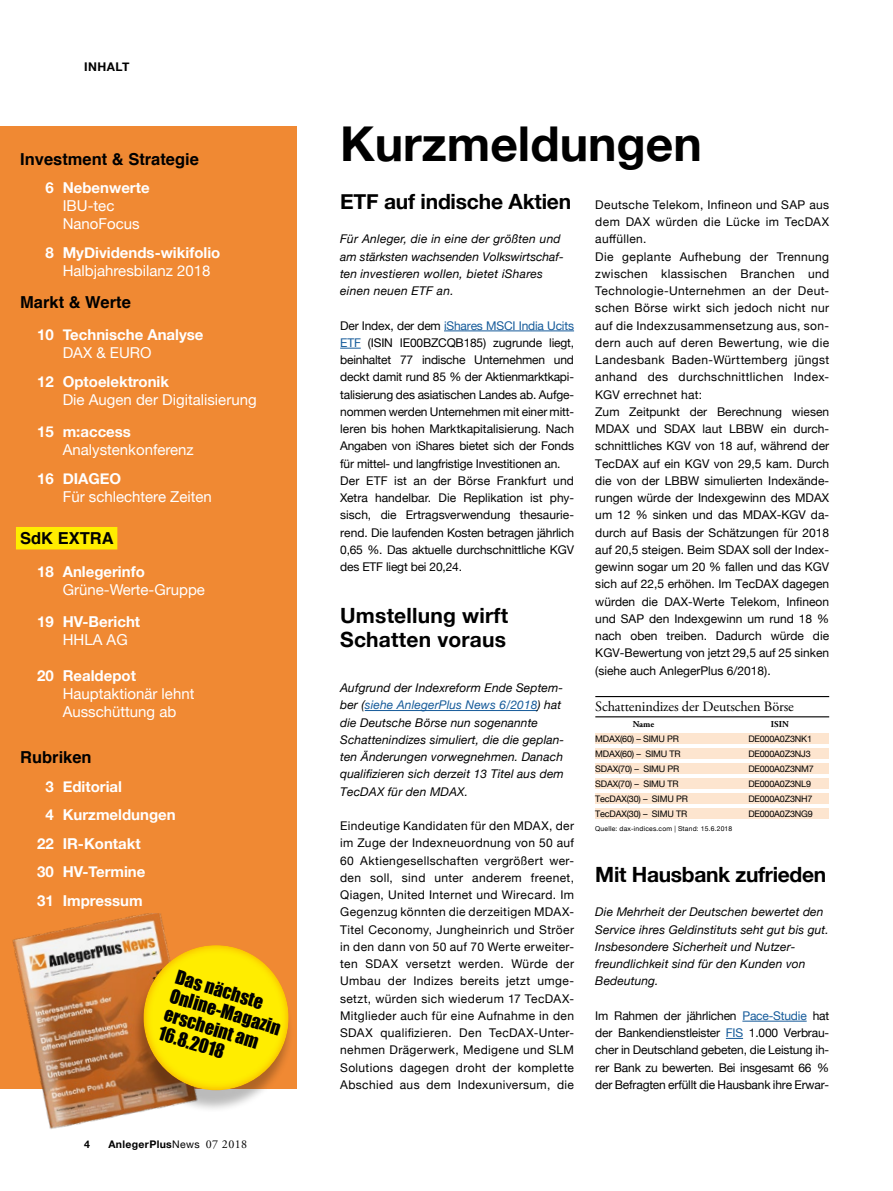
<style>
.page{position:relative;width:893px;height:1191px;background:#fff}
.page>*{position:absolute;margin:0;border:0;box-sizing:border-box;transform-origin:0 0}
.t1{font:700 48px "Helvetica Neue";color:#000}
.t2{font:700 21px "Helvetica Neue";letter-spacing:-.01em;color:#000}
.t3{font:700 21px/24px "Helvetica Neue";letter-spacing:.01em;color:#000}
.t4{font:18px/19.5px "Impact";color:#000}
.t5{font:700 16.5px "Helvetica";color:#000}
.t6{font:700 15px "Helvetica Neue";color:#fff}
.t7{font:15px/18px "Helvetica Neue";color:#fff}
.t8{font:14.25px "Adobe Garamond Pro";letter-spacing:-.01em;color:#000}
.t9{font:12px/17.2px "Helvetica Neue";color:#000}
.t10{font:italic 12px/17.2px "Helvetica Neue";letter-spacing:.01em;color:#000}
.t11{font:700 12px "Helvetica Neue";letter-spacing:.04em;color:#000}
.t12{font:700 10.5px "Helvetica Neue";letter-spacing:.03em;color:#000}
.t13{font:9px "Helvetica Neue";letter-spacing:-.02em;color:#000}
.t14{font:700 9px "Adobe Garamond Pro";color:#000}
.t15{font:6.75px "Helvetica Neue";letter-spacing:.025em;color:#000}
.s1{font-weight:400}
.s2{font-family:"Adobe Garamond Pro";font-weight:400;font-size:12px}
.s3{color:#165b9a}
</style>
<div class="page">
<div style="left:0;top:127px;width:297px;height:962px;background:#f08933"></div>
<div style="left:16px;top:527px;width:101px;height:22px;background:#ffed00"></div>
<hr style="left:444px;top:330px;width:130px;height:1px;background:#165b9a">
<svg style="left:340px;top:348px;width:21px;height:1px"></svg>
<hr style="left:365px;top:710px;width:173px;height:1px;background:#165b9a">
<hr style="left:742px;top:1020px;width:65px;height:1px;background:#165b9a">
<svg style="left:726px;top:1038px;width:17px;height:1px"></svg>
<img style="left:12px;top:913px;width:153px;height:216px">
<div style="left:132px;top:951px;width:162px;height:162px;background:#000;opacity:.27"></div>
<div style="left:131px;top:934px;width:171px;height:157px;background:#f39400;opacity:.94"></div>
<div style="left:595px;top:733px;width:234px;height:11px;background:#fde5cf"></div>
<div style="left:595px;top:748px;width:234px;height:11px;background:#fde5cf"></div>
<div style="left:595px;top:763px;width:234px;height:11px;background:#fde5cf"></div>
<div style="left:595px;top:778px;width:234px;height:11px;background:#fde5cf"></div>
<div style="left:595px;top:793px;width:234px;height:11px;background:#fde5cf"></div>
<div style="left:595px;top:808px;width:234px;height:11px;background:#fde5cf"></div>
<hr style="left:595px;top:696px;width:234px;height:1px;background:#000">
<hr style="left:595px;top:716px;width:234px;height:1px;background:#000">
<p class="t11" style="left:84px;top:57px;width:47px">INHALT</p>
<h3 class="t5" style="left:20px;top:146px;width:180px">Investment &amp; Strategie</h3>
<p class="t6" style="left:46px;top:176px;width:106px">6 Nebenwerte</p>
<p class="t7" style="left:63px;top:198px;width:78px">IBU-tec<br>NanoFocus</p>
<p class="t6" style="left:46px;top:241px;width:176px">8 MyDividends-wikifolio</p>
<p class="t7" style="left:63px;top:262px;width:149px">Halbjahresbilanz 2018</p>
<h3 class="t5" style="left:20px;top:289px;width:112px">Markt &amp; Werte</h3>
<p class="t6" style="left:37px;top:323px;width:168px">10 Technische Analyse</p>
<p class="t7" style="left:63px;top:345px;width:90px">DAX &amp; EURO</p>
<p class="t6" style="left:37px;top:370px;width:133px">12 Optoelektronik</p>
<p class="t7" style="left:63px;top:391px;width:195px">Die Augen der Digitalisierung</p>
<p class="t6" style="left:37px;top:420px;width:95px">15 m:access</p>
<p class="t7" style="left:63px;top:441px;width:133px">Analystenkonferenz</p>
<p class="t6" style="left:37px;top:466px;width:86px">16 DIAGEO</p>
<p class="t7" style="left:63px;top:488px;width:151px">Für schlechtere Zeiten</p>
<h3 class="t5" style="left:20px;top:525px;width:95px">SdK EXTRA</h3>
<p class="t6" style="left:37px;top:559px;width:109px">18 Anlegerinfo</p>
<p class="t7" style="left:63px;top:581px;width:144px">Grüne-Werte-Gruppe</p>
<p class="t6" style="left:37px;top:610px;width:105px">19 HV-Bericht</p>
<p class="t7" style="left:63px;top:631px;width:66px">HHLA AG</p>
<p class="t6" style="left:37px;top:664px;width:100px">20 Realdepot</p>
<p class="t7" style="left:63px;top:685px;width:133px">Hauptaktionär lehnt<br>Ausschüttung ab</p>
<h3 class="t5" style="left:20px;top:744px;width:73px">Rubriken</h3>
<p class="t6" style="left:46px;top:775px;width:78px">3 Editorial</p>
<p class="t6" style="left:46px;top:803px;width:132px">4 Kurzmeldungen</p>
<p class="t6" style="left:37px;top:832px;width:105px">22 IR-Kontakt</p>
<p class="t6" style="left:37px;top:860px;width:110px">30 HV-Termine</p>
<p class="t6" style="left:37px;top:889px;width:107px">31 Impressum</p>
<h3 class="t4" style="left:179px;top:966px;width:116px;rotate:17deg">Das nächste<br>Online-Magazin erscheint am<br>16.8.2018</h3>
<p class="t12" style="left:84px;top:1136px;width:7px">4</p>
<p class="t12" style="left:108px;top:1136px;width:140px">AnlegerPlus<span class="s1">News</span> <span class="s2">07 2018</span></p>
<h1 class="t1" style="left:340px;top:107px;width:363px">Kurzmeldungen</h1>
<h2 class="t2" style="left:340px;top:185px;width:232px">ETF auf indische Aktien</h2>
<p class="t10" style="left:340px;top:231px;width:225px">Für Anleger, die in eine der größten und am stärksten wachsenden Volkswirtschaf&shy;ten investieren wollen, bietet iShares einen neuen ETF an.</p>
<p class="t9" style="left:340px;top:317px;width:235px">Der Index, der dem <span class="s3">iShares MSCI India Ucits ETF</span> (ISIN IE00BZCQB185) zugrunde liegt, beinhaltet 77 indische Unternehmen und deckt damit rund 85 % der Aktienmarktkapi&shy;talisierung des asiatischen Landes ab. Aufge&shy;nommen werden Unternehmen mit einer mitt&shy;leren bis hohen Marktkapitalisierung. Nach Angaben von iShares bietet sich der Fonds für mittel- und langfristige Investitionen an.<br>Der ETF ist an der Börse Frankfurt und Xetra handelbar. Die Replikation ist phy&shy;sisch, die Ertragsverwendung thesaurie&shy;rend. Die laufenden Kosten betragen jährlich 0,65 %. Das aktuelle durchschnittliche KGV des ETF liegt bei 20,24.</p>
<h2 class="t3" style="left:340px;top:604px;width:169px">Umstellung wirft<br>Schatten voraus</h2>
<p class="t10" style="left:340px;top:680px;width:226px">Aufgrund der Indexreform Ende Septem&shy;ber (<span class="s3">siehe AnlegerPlus News 6/2018</span>) hat die Deutsche Börse nun sogenannte Schattenindizes simuliert, die die geplan&shy;ten Änderungen vorwegnehmen. Danach qualifizieren sich derzeit 13 Titel aus dem TecDAX für den MDAX.</p>
<p class="t9" style="left:340px;top:818px;width:235px;text-align:justify">Eindeutige Kandidaten für den MDAX, der im Zuge der Indexneuordnung von 50 auf 60 Aktiengesellschaften vergrößert wer&shy;den soll, sind unter anderem freenet, Qiagen, United Internet und Wirecard. Im Gegenzug könnten die derzeitigen MDAX-Titel Ceconomy, Jungheinrich und Ströer in den dann von 50 auf 70 Werte erweiter&shy;ten SDAX versetzt werden. Würde der Umbau der Indizes bereits jetzt umge&shy;setzt, würden sich wiederum 17 TecDAX-Mitglieder auch für eine Aufnahme in den SDAX qualifizieren. Den TecDAX-Unter&shy;nehmen Drägerwerk, Medigene und SLM Solutions dagegen droht der komplette Abschied aus dem Indexuniversum, die</p>
<p class="t9" style="left:595px;top:197px;width:235px">Deutsche Telekom, Infineon und SAP aus dem DAX würden die Lücke im TecDAX auffüllen.<br>Die geplante Aufhebung der Trennung zwischen klassischen Branchen und Technologie-Unternehmen an der Deut&shy;schen Börse wirkt sich jedoch nicht nur auf die Indexzusammensetzung aus, son&shy;dern auch auf deren Bewertung, wie die Landesbank Baden-Württemberg jüngst anhand des durchschnittlichen Index-KGV errechnet hat:<br>Zum Zeitpunkt der Berechnung wiesen MDAX und SDAX laut LBBW ein durch&shy;schnittliches KGV von 18 auf, während der TecDAX auf ein KGV von 29,5 kam. Durch die von der LBBW simulierten Indexände&shy;rungen würde der Indexgewinn des MDAX um 12 % sinken und das MDAX-KGV da&shy;durch auf Basis der Schätzungen für 2018 auf 20,5 steigen. Beim SDAX soll der Index&shy;gewinn sogar um 20 % fallen und das KGV sich auf 22,5 erhöhen. Im TecDAX dagegen würden die DAX-Werte Telekom, Infineon und SAP den Indexgewinn um rund 18 % nach oben treiben. Dadurch würde die KGV-Bewertung von jetzt 29,5 auf 25 sinken (siehe auch AnlegerPlus 6/2018).</p>
<p class="t8" style="left:595px;top:698px;width:200px">Schattenindizes der Deutschen Börse</p>
<p class="t14" style="left:633px;top:719px;width:23px">Name</p>
<p class="t14" style="left:771px;top:719px;width:19px">ISIN</p>
<p class="t13" style="left:595px;top:732px;width:85px">MDAX(60) – SIMU PR</p>
<p class="t13" style="left:748px;top:732px;width:65px">DE000A0Z3NK1</p>
<p class="t13" style="left:595px;top:747px;width:87px">MDAX(60) – SIMU TR</p>
<p class="t13" style="left:748px;top:747px;width:64px">DE000A0Z3NJ3</p>
<p class="t13" style="left:595px;top:762px;width:85px">SDAX(70) – SIMU PR</p>
<p class="t13" style="left:748px;top:762px;width:67px">DE000A0Z3NM7</p>
<p class="t13" style="left:595px;top:777px;width:85px">SDAX(70) – SIMU TR</p>
<p class="t13" style="left:748px;top:777px;width:64px">DE000A0Z3NL9</p>
<p class="t13" style="left:595px;top:792px;width:94px">TecDAX(30) – SIMU PR</p>
<p class="t13" style="left:748px;top:792px;width:66px">DE000A0Z3NH7</p>
<p class="t13" style="left:595px;top:807px;width:93px">TecDAX(30) – SIMU TR</p>
<p class="t13" style="left:748px;top:807px;width:66px">DE000A0Z3NG9</p>
<p class="t15" style="left:595px;top:823px;width:138px">Quelle: dax-indices.com | Stand: 15.6.2018</p>
<h2 class="t2" style="left:595px;top:858px;width:232px">Mit Hausbank zufrieden</h2>
<p class="t10" style="left:595px;top:904px;width:235px">Die Mehrheit der Deutschen bewertet den Service ihres Geldinstituts seht gut bis gut.<br>Insbesondere Sicherheit und Nutzer&shy;freundlichkeit sind für den Kunden von Bedeutung.</p>
<p class="t9" style="left:595px;top:1007px;width:235px;text-align:justify">Im Rahmen der jährlichen <span class="s3">Pace-Studie</span> hat der Bankendienstleister <span class="s3">FIS</span> 1.000 Verbrau&shy;cher in Deutschland gebeten, die Leistung ih&shy;rer Bank zu bewerten. Bei insgesamt 66 % der Befragten erfüllt die Hausbank ihre Erwar-</p>
</div>
